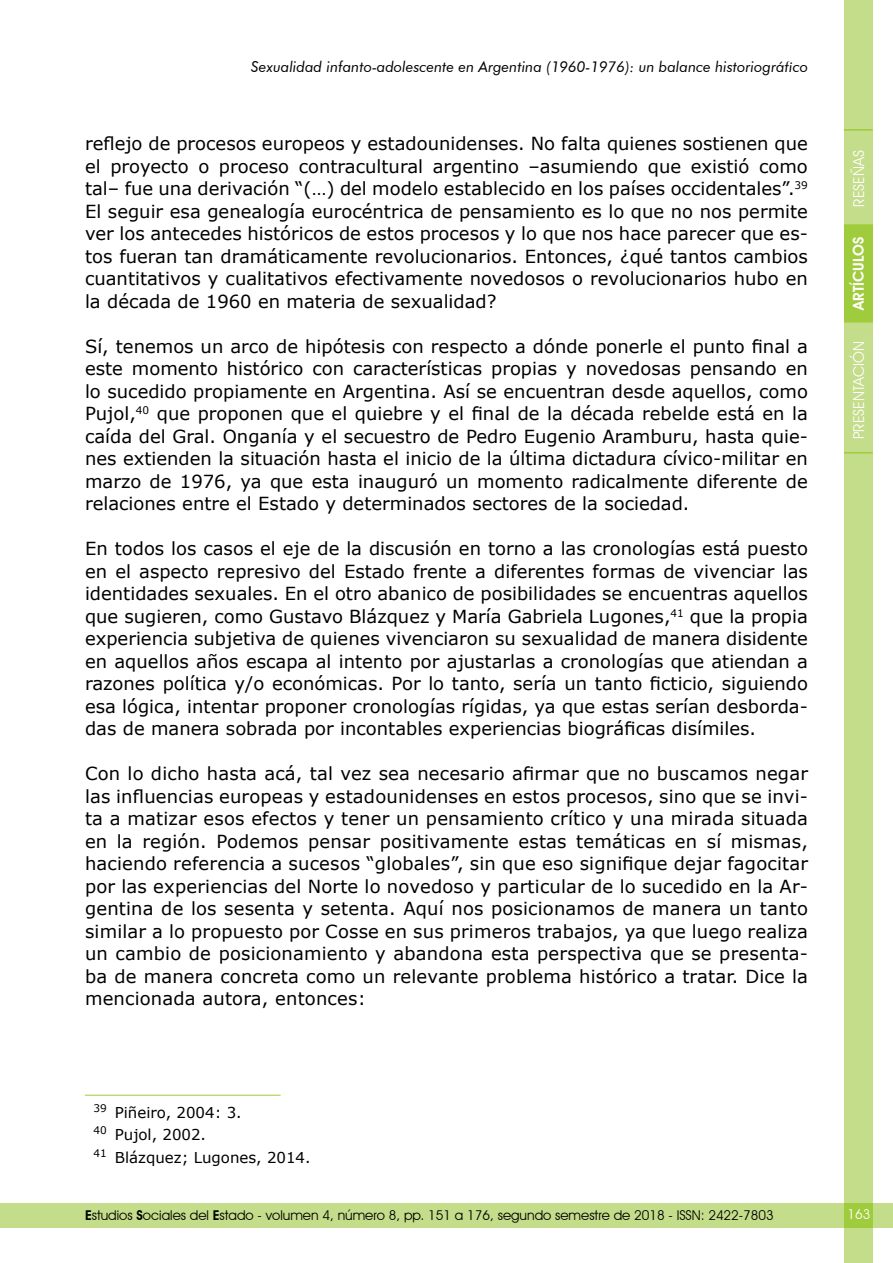
<style>
.page{position:relative;width:893px;height:1263px;background:#fff}
.page>*{position:absolute;margin:0;border:0;box-sizing:border-box;transform-origin:0 0}
.t1{font:18px/22.5px "Verdana";color:#000;text-align:justify}
.t2{font:italic 15px "Futura BT";color:#000}
.t3{font:15px/22.5px "Verdana";color:#000}
.t4{font:15px "Avant Garde IT Cby BT";color:#fff}
.t5{font:600 15px "Avant Garde IT Cby BT";color:#fff}
.t6{font:13.5px "Avant Garde IT Cby BT";color:#000}
.t7{font:13.5px "Avant Garde IT Cby BT";color:#fff}
.s1{font-weight:600}
</style>
<div class="page">
<div style="left:844px;top:0;width:29px;height:1263px;background:#c4dd8a"></div>
<div style="left:844px;top:225px;width:29px;height:96px;background:#9fcc3c"></div>
<hr style="left:844px;top:224px;width:29px;height:2px;background:#9fcc3c">
<hr style="left:844px;top:129px;width:29px;height:2px;background:#9fcc3c">
<svg style="left:844px;top:452px;width:29px;height:1px"></svg>
<svg style="left:844px;top:321px;width:29px;height:1px"></svg>
<div style="left:0;top:1203px;width:893px;height:25px;background:#c4dd8a"></div>
<div style="left:844px;top:1203px;width:29px;height:25px;background:#9fcc3c"></div>
<hr style="left:85px;top:1095px;width:196px;height:1px;background:#9fcc3c">
<p class="t2" style="left:251px;top:58px;width:558px">Sexualidad infanto-adolescente en Argentina (1960-1976): un balance historiográfico</p>
<p class="t1" style="left:85px;top:132px;width:724px">reflejo de procesos europeos y estadounidenses. No falta quienes sostienen que el proyecto o proceso contracultural argentino –asumiendo que existió como tal– fue una derivación “(…) del modelo establecido en los países occidentales”.<sup>39<br></sup>El seguir esa genealogía eurocéntrica de pensamiento es lo que no nos permite ver los antecedes históricos de estos procesos y lo que nos hace parecer que es&shy;tos fueran tan dramáticamente revolucionarios. Entonces, ¿qué tantos cambios cuantitativos y cualitativos efectivamente novedosos o revolucionarios hubo en la década de 1960 en materia de sexualidad?</p>
<p class="t1" style="left:85px;top:335px;width:724px">Sí, tenemos un arco de hipótesis con respecto a dónde ponerle el punto final a este momento histórico con características propias y novedosas pensando en lo sucedido propiamente en Argentina. Así se encuentran desde aquellos, como Pujol,<sup>40</sup> que proponen que el quiebre y el final de la década rebelde está en la caída del Gral. Onganía y el secuestro de Pedro Eugenio Aramburu, hasta quie&shy;nes extienden la situación hasta el inicio de la última dictadura cívico-militar en marzo de 1976, ya que esta inauguró un momento radicalmente diferente de relaciones entre el Estado y determinados sectores de la sociedad.</p>
<p class="t1" style="left:85px;top:537px;width:724px">En todos los casos el eje de la discusión en torno a las cronologías está puesto en el aspecto represivo del Estado frente a diferentes formas de vivenciar las identidades sexuales. En el otro abanico de posibilidades se encuentras aquellos que sugieren, como Gustavo Blázquez y María Gabriela Lugones,<sup>41</sup> que la propia experiencia subjetiva de quienes vivenciaron su sexualidad de manera disidente en aquellos años escapa al intento por ajustarlas a cronologías que atiendan a razones política y/o económicas. Por lo tanto, sería un tanto ficticio, siguiendo esa lógica, intentar proponer cronologías rígidas, ya que estas serían desborda&shy;das de manera sobrada por incontables experiencias biográficas disímiles.</p>
<p class="t1" style="left:85px;top:762px;width:725px">Con lo dicho hasta acá, tal vez sea necesario afirmar que no buscamos negar las influencias europeas y estadounidenses en estos procesos, sino que se invi&shy;ta a matizar esos efectos y tener un pensamiento crítico y una mirada situada en la región. Podemos pensar positivamente estas temáticas en sí mismas, haciendo referencia a sucesos “globales”, sin que eso signifique dejar fagocitar por las experiencias del Norte lo novedoso y particular de lo sucedido en la Ar&shy;gentina de los sesenta y setenta. Aquí nos posicionamos de manera un tanto similar a lo propuesto por Cosse en sus primeros trabajos, ya que luego realiza un cambio de posicionamiento y abandona esta perspectiva que se presenta&shy;ba de manera concreta como un relevante problema histórico a tratar. Dice la mencionada autora, entonces:</p>
<p class="t3" style="left:94px;top:1101px;width:219px"><sup>39</sup> Piñeiro, 2004: 3.<br><sup>40</sup> Pujol, 2002.<br><sup>41</sup> Blázquez; Lugones, 2014.</p>
<p class="t4" style="left:850px;top:207px;width:58px;rotate:-90deg">RESEÑAS</p>
<p class="t5" style="left:850px;top:309px;width:74px;rotate:-90deg">ARTÍCULOS</p>
<p class="t4" style="left:850px;top:439px;width:99px;rotate:-90deg">PRESENTACIÓN</p>
<p class="t6" style="left:85px;top:1207px;width:690px"><span class="s1">E</span>studios <span class="s1">S</span>ociales del <span class="s1">E</span>stado - volumen 4, número 8, pp. 151 a 176, segundo semestre de 2018 - ISSN: 2422-7803</p>
<p class="t7" style="left:847px;top:1206px;width:24px">163</p>
</div>
